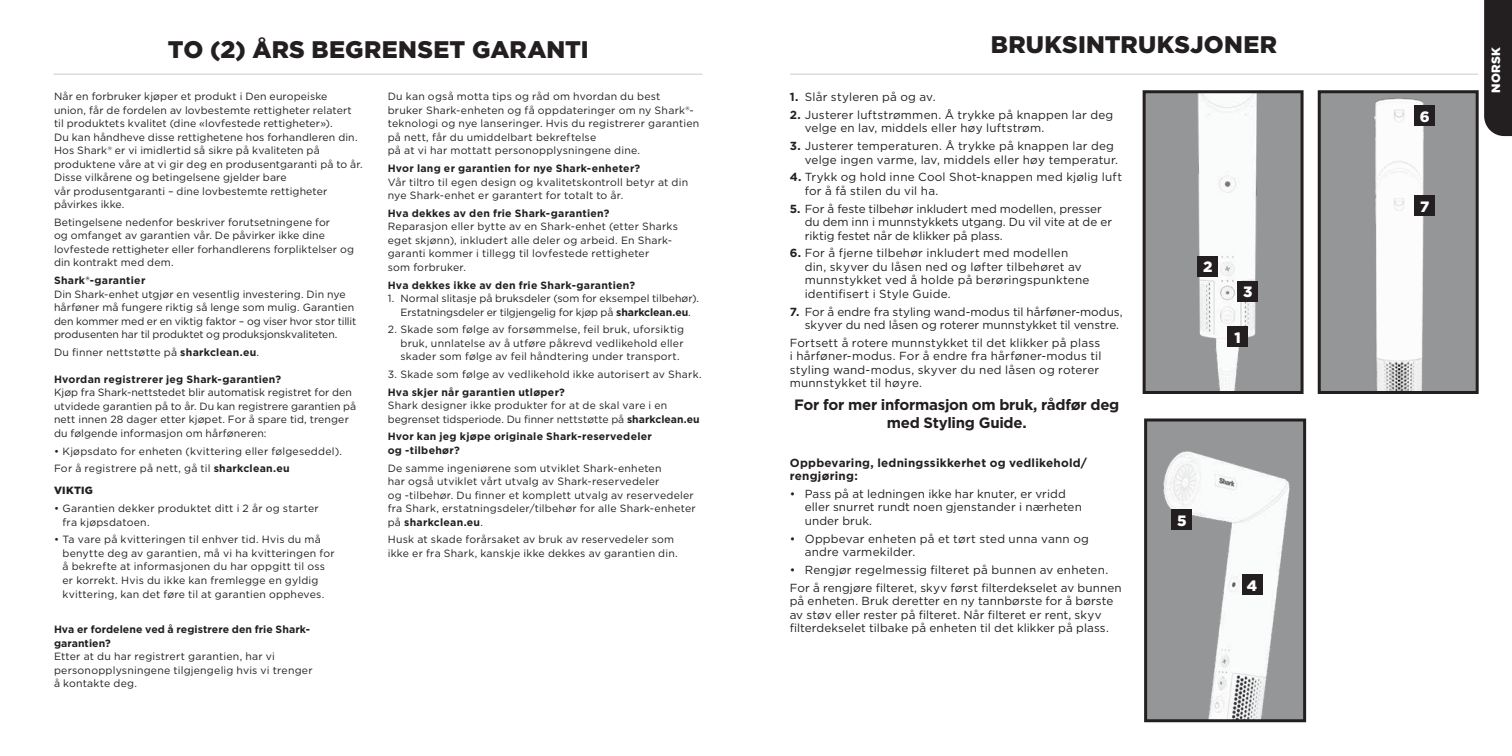
<style>
.page{position:relative;width:1512px;height:756px;background:#fff}
.page>*{position:absolute;margin:0;border:0;box-sizing:border-box;transform-origin:0 0}
.t1{font:900 24px "Gotham";letter-spacing:.01em;color:#231f20}
.t2{font:700 15px/18px "Gotham";letter-spacing:-.02em;color:#231f20;text-align:center}
.t3{font:900 15px "Gotham";color:#fff}
.t4{font:900 12px "Gotham";letter-spacing:.025em;color:#fff}
.t5{font:11.7px/13.5px "Gotham";letter-spacing:.01em;color:#231f20}
.t6{font:700 11.7px/13.5px "Gotham";letter-spacing:.02em;color:#231f20}
.t7{font:10.5px/13.5px "Gotham";letter-spacing:.015em;color:#231f20}
.t8{font:10.5px/13.5px "Gotham";letter-spacing:-.005em;color:#231f20}
.t9{font:700 10.5px/13.5px "Gotham";letter-spacing:.025em;color:#231f20}
.t10{font:700 10.5px/13.5px "Gotham";letter-spacing:.005em;color:#231f20}
.t11{font:900 10.5px "Gotham";letter-spacing:.025em;color:#231f20}
.s1{font-weight:700}
</style>
<div class="page">
<hr style="left:790px;top:73px;width:688px;height:2px;background:#dcddde">
<img style="left:1147px;top:94px;width:153px;height:296px">
<div style="left:1143px;top:90px;width:161px;height:304px;border:3px solid #231f20"></div>
<img style="left:1322px;top:94px;width:153px;height:296px">
<div style="left:1318px;top:90px;width:161px;height:304px;border:3px solid #231f20"></div>
<div style="left:1146px;top:420px;width:159px;height:301px;background:#949698"></div>
<img style="left:1163px;top:451px;width:127px;height:267px">
<div style="left:1144px;top:418px;width:162px;height:304px;border:3px solid #231f20"></div>
<div style="left:1228px;top:327px;width:20px;height:20px;background:#231f20"></div>
<div style="left:1198px;top:256px;width:20px;height:20px;background:#231f20"></div>
<div style="left:1242px;top:575px;width:20px;height:20px;background:#231f20"></div>
<div style="left:1172px;top:510px;width:20px;height:20px;background:#231f20"></div>
<div style="left:1238px;top:281px;width:20px;height:21px;background:#231f20"></div>
<div style="left:1415px;top:106px;width:20px;height:20px;background:#231f20"></div>
<div style="left:1415px;top:196px;width:20px;height:20px;background:#231f20"></div>
<hr style="left:54px;top:73px;width:648px;height:2px;background:#dcddde">
<div style="left:1484px;top:0;width:28px;height:136px;background:#231f20"></div>
<h1 class="t1" style="left:168px;top:33px;width:422px">TO (2) ÅRS BEGRENSET GARANTI</h1>
<p class="t7" style="left:54px;top:89px;width:310px">Når en forbruker kjøper et produkt i Den europeiske<br>union, får de fordelen av lovbestemte rettigheter relatert til produktets kvalitet (dine «lovfestede rettigheter»).<br>Du kan håndheve disse rettighetene hos forhandleren din.<br>Hos Shark® er vi imidlertid så sikre på kvaliteten på produktene våre at vi gir deg en produsentgaranti på to år.<br>Disse vilkårene og betingelsene gjelder bare<br>vår produsentgaranti – dine lovbestemte rettigheter påvirkes ikke.</p>
<p class="t7" style="left:54px;top:215px;width:302px">Betingelsene nedenfor beskriver forutsetningene for<br>og omfanget av garantien vår. De påvirker ikke dine lovfestede rettigheter eller forhandlerens forpliktelser og din kontrakt med dem.</p>
<p class="t9" style="left:54px;top:274px;width:93px">Shark®-garantier</p>
<p class="t8" style="left:54px;top:287px;width:304px">Din Shark-enhet utgjør en vesentlig investering. Din nye hårføner må fungere riktig så lenge som mulig. Garantien den kommer med er en viktig faktor – og viser hvor stor tillit produsenten har til produktet og produksjonskvaliteten.</p>
<p class="t7" style="left:54px;top:345px;width:207px">Du finner nettstøtte på <span class="s1">sharkclean.eu</span>.</p>
<p class="t9" style="left:54px;top:372px;width:229px">Hvordan registrerer jeg Shark-garantien?</p>
<p class="t7" style="left:54px;top:386px;width:304px">Kjøp fra Shark-nettstedet blir automatisk registret for den utvidede garantien på to år. Du kan registrere garantien på nett innen 28 dager etter kjøpet. For å spare tid, trenger du følgende informasjon om hårføneren:</p>
<p class="t7" style="left:54px;top:442px;width:289px;line-height:17.7px">• Kjøpsdato for enheten (kvittering eller følgeseddel).<br>For å registrere på nett, gå til <span class="s1">sharkclean.eu</span></p>
<p class="t11" style="left:54px;top:484px;width:41px">VIKTIG</p>
<p class="t7" style="left:63px;top:502px;width:258px;text-indent:-9px">• Garantien dekker produktet ditt i 2 år og starter fra kjøpsdatoen.</p>
<p class="t7" style="left:63px;top:533px;width:274px;text-indent:-9px">• Ta vare på kvitteringen til enhver tid. Hvis du må benytte deg av garantien, må vi ha kvitteringen for å bekrefte at informasjonen du har oppgitt til oss er korrekt. Hvis du ikke kan fremlegge en gyldig kvittering, kan det føre til at garantien oppheves.</p>
<p class="t10" style="left:54px;top:622px;width:257px">Hva er fordelene ved å registrere den frie Shark&shy;garantien?</p>
<p class="t7" style="left:54px;top:649px;width:260px">Etter at du har registrert garantien, har vi personopplysningene tilgjengelig hvis vi trenger å kontakte deg.</p>
<p class="t7" style="left:388px;top:90px;width:313px">Du kan også motta tips og råd om hvordan du best<br>bruker Shark-enheten og få oppdateringer om ny Shark®- teknologi og nye lanseringer. Hvis du registrerer garantien på nett, får du umiddelbart bekreftelse<br>på at vi har mottatt personopplysningene dine.</p>
<p class="t9" style="left:388px;top:161px;width:254px">Hvor lang er garantien for nye Shark-enheter?</p>
<p class="t7" style="left:388px;top:175px;width:302px">Vår tiltro til egen design og kvalitetskontroll betyr at din nye Shark-enhet er garantert for totalt to år.</p>
<p class="t9" style="left:388px;top:206px;width:223px">Hva dekkes av den frie Shark-garantien?</p>
<p class="t7" style="left:388px;top:220px;width:292px">Reparasjon eller bytte av en Shark-enhet (etter Sharks eget skjønn), inkludert alle deler og arbeid. En Shark&shy;garanti kommer i tillegg til lovfestede rettigheter<br>som forbruker.</p>
<p class="t9" style="left:388px;top:278px;width:249px">Hva dekkes ikke av den frie Shark-garantien?</p>
<p class="t8" style="left:388px;top:291px;width:313px;text-align:center">1. Normal slitasje på bruksdeler (som for eksempel tilbehør).<br>Erstatningsdeler er tilgjengelig for kjøp på <span class="s1">sharkclean.eu</span>.</p>
<p class="t7" style="left:401px;top:323px;width:285px;text-align:justify;text-indent:-13px">2. Skade som følge av forsømmelse, feil bruk, uforsiktig bruk, unnlatelse av å utføre påkrevd vedlikehold eller skader som følge av feil håndtering under transport.</p>
<p class="t7" style="left:388px;top:367px;width:315px">3. Skade som følge av vedlikehold ikke autorisert av Shark.</p>
<p class="t9" style="left:388px;top:385px;width:179px">Hva skjer når garantien utløper?</p>
<p class="t7" style="left:388px;top:398px;width:313px">Shark designer ikke produkter for at de skal vare i en begrenset tidsperiode. Du finner nettstøtte på <span class="s1">sharkclean.eu</span></p>
<p class="t9" style="left:388px;top:430px;width:266px">Hvor kan jeg kjøpe originale Shark-reservedeler og -tilbehør?</p>
<p class="t7" style="left:388px;top:461px;width:310px">De samme ingeniørene som utviklet Shark-enheten<br>har også utviklet vårt utvalg av Shark-reservedeler<br>og -tilbehør. Du finner et komplett utvalg av reservedeler fra Shark, erstatningsdeler/tilbehør for alle Shark-enheter på <span class="s1">sharkclean.eu</span>.</p>
<p class="t7" style="left:388px;top:533px;width:292px">Husk at skade forårsaket av bruk av reservedeler som ikke er fra Shark, kanskje ikke dekkes av garantien din.</p>
<h1 class="t1" style="left:991px;top:28px;width:288px">BRUKSINTRUKSJONER</h1>
<p class="t5" style="left:790px;top:90px;width:147px"><span class="s1">1.</span> Slår styleren på og av.</p>
<p class="t5" style="left:805px;top:108px;width:310px;text-indent:-15px"><span class="s1">2.</span> Justerer luftstrømmen. Å trykke på knappen lar deg velge en lav, middels eller høy luftstrøm.</p>
<p class="t5" style="left:805px;top:139px;width:315px;text-indent:-15px"><span class="s1">3.</span> Justerer temperaturen. Å trykke på knappen lar deg velge ingen varme, lav, middels eller høy temperatur.</p>
<p class="t5" style="left:805px;top:170px;width:319px;text-indent:-15px"><span class="s1">4.</span> Trykk og hold inne Cool Shot-knappen med kjølig luft for å få stilen du vil ha.</p>
<p class="t5" style="left:805px;top:201px;width:309px;text-indent:-15px"><span class="s1">5.</span> For å feste tilbehør inkludert med modellen, presser du dem inn i munnstykkets utgang. Du vil vite at de er riktig festet når de klikker på plass.</p>
<p class="t5" style="left:805px;top:246px;width:286px;text-indent:-15px"><span class="s1">6.</span> For å fjerne tilbehør inkludert med modellen din, skyver du låsen ned og løfter tilbehøret av munnstykket ved å holde på berøringspunktene identifisert i Style Guide.</p>
<p class="t5" style="left:805px;top:304px;width:319px;text-indent:-15px"><span class="s1">7.</span> For å endre fra styling wand-modus til hårføner-modus, skyver du ned låsen og roterer munnstykket til venstre.</p>
<p class="t5" style="left:790px;top:336px;width:313px">Fortsett å rotere munnstykket til det klikker på plass i hårføner-modus. For å endre fra hårføner-modus til styling wand-modus, skyver du ned låsen og roterer munnstykket til høyre.</p>
<h2 class="t2" style="left:794px;top:395px;width:327px">For for mer informasjon om bruk, rådfør deg med Styling Guide.</h2>
<p class="t6" style="left:790px;top:456px;width:299px">Oppbevaring, ledningssikkerhet og vedlikehold/ rengjøring:</p>
<p class="t5" style="left:805px;top:487px;width:279px;text-indent:-15px">• Pass på at ledningen ikke har knuter, er vridd eller snurret rundt noen gjenstander i nærheten under bruk.</p>
<p class="t5" style="left:805px;top:531px;width:286px;text-indent:-15px">• Oppbevar enheten på et tørt sted unna vann og andre varmekilder.</p>
<p class="t5" style="left:790px;top:561px;width:334px;line-height:17.7px">• Rengjør regelmessig filteret på bunnen av enheten.<br>For å rengjøre filteret, skyv først filterdekselet av bunnen</p>
<p class="t5" style="left:790px;top:594px;width:325px">på enheten. Bruk deretter en ny tannbørste for å børste av støv eller rester på filteret. Når filteret er rent, skyv filterdekselet tilbake på enheten til det klikker på plass.</p>
<h2 class="t3" style="left:1203px;top:256px;width:11px">2</h2>
<h2 class="t3" style="left:1243px;top:282px;width:11px">3</h2>
<h2 class="t3" style="left:1235px;top:327px;width:8px">1</h2>
<h2 class="t3" style="left:1177px;top:510px;width:11px">5</h2>
<h2 class="t3" style="left:1247px;top:575px;width:12px">4</h2>
<h2 class="t3" style="left:1420px;top:106px;width:11px">6</h2>
<h2 class="t3" style="left:1420px;top:196px;width:11px">7</h2>
<p class="t4" style="left:1488px;top:93px;width:47px;rotate:-90deg">NORSK</p>
</div>
